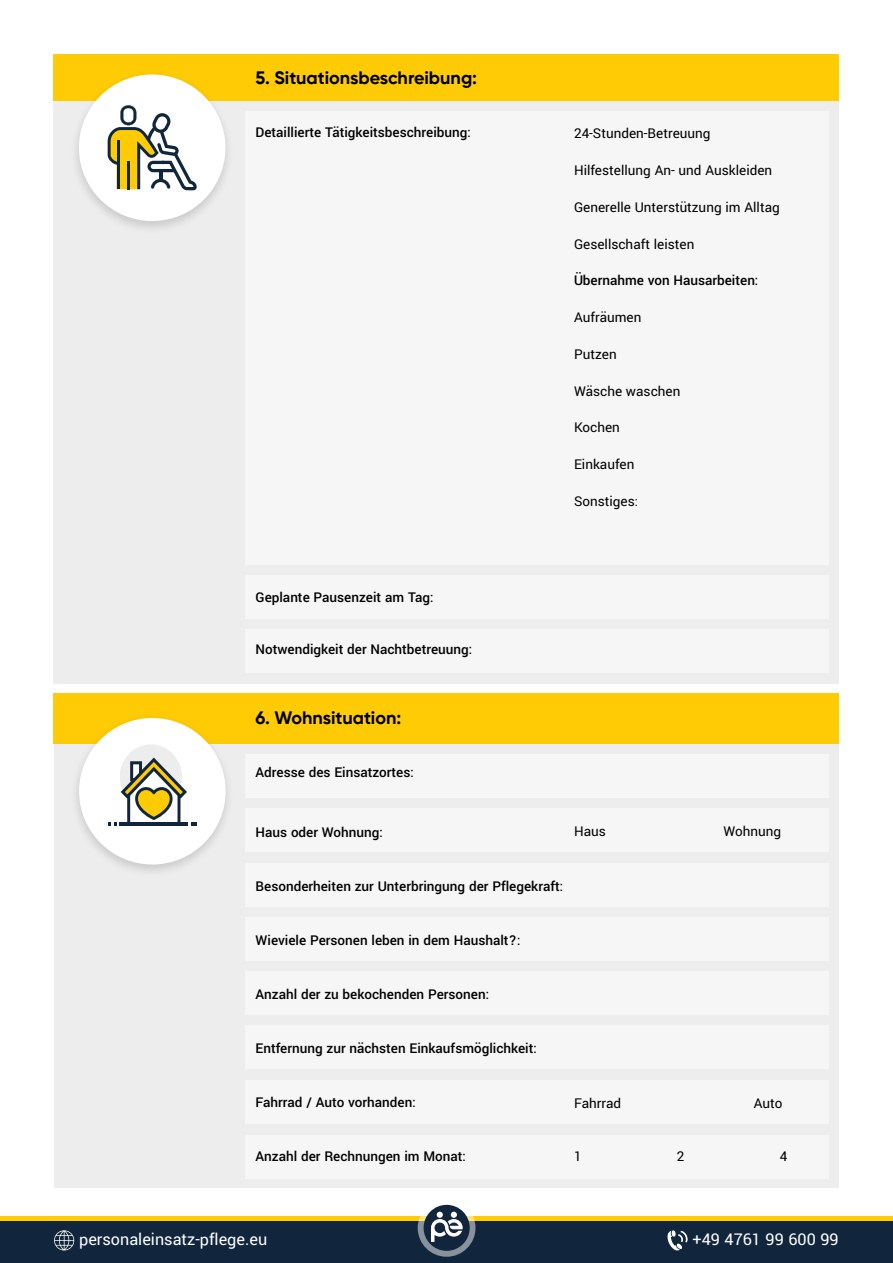
<style>
.page{position:relative;width:893px;height:1263px;background:#fff}
.page>*{position:absolute;margin:0;border:0;box-sizing:border-box;transform-origin:0 0}
.t1{font:700 18px "Gilroy";color:#000}
.t2{font:18px "Yantramanav";color:#fff}
.t3{font:500 15px "Yantramanav";color:#000}
.t4{font:15px "Yantramanav";color:#000}
</style>
<div class="page">
<div style="left:54px;top:54px;width:785px;height:630px;background:#ededed"></div>
<div style="left:245px;top:111px;width:583px;height:453px;background:#f6f6f6"></div>
<div style="left:245px;top:575px;width:583px;height:44px;background:#f6f6f6"></div>
<div style="left:245px;top:629px;width:583px;height:44px;background:#f6f6f6"></div>
<div style="left:54px;top:54px;width:785px;height:46px;background:#fecb04"></div>
<div style="left:70px;top:70px;width:165px;height:165px;background:#000;opacity:.15"></div>
<div style="left:79px;top:74px;width:146px;height:147px;background:#fff;border-radius:50%"></div>
<div style="left:0;top:1220px;width:893px;height:43px;background:#11263c"></div>
<hr style="left:0;top:1216px;width:893px;height:4px;background:#fecb04">
<svg style="left:418px;top:1199px;width:57px;height:58px"></svg>
<div style="left:424px;top:1205px;width:46px;height:46px;background:#11263c;border-radius:50%"></div>
<svg style="left:431px;top:1212px;width:32px;height:30px"></svg>
<svg style="left:54px;top:1230px;width:20px;height:20px"></svg>
<svg style="left:667px;top:1230px;width:21px;height:20px"></svg>
<svg style="left:108px;top:105px;width:89px;height:85px"></svg>
<hr style="left:117px;top:140px;width:2px;height:49px;background:#10273b">
<hr style="left:127px;top:161px;width:3px;height:28px;background:#10273b">
<div style="left:54px;top:740px;width:785px;height:447px;background:#ededed"></div>
<div style="left:245px;top:754px;width:583px;height:44px;background:#f6f6f6"></div>
<div style="left:245px;top:809px;width:583px;height:43px;background:#f6f6f6"></div>
<div style="left:245px;top:863px;width:583px;height:43px;background:#f6f6f6"></div>
<div style="left:245px;top:917px;width:583px;height:44px;background:#f6f6f6"></div>
<div style="left:245px;top:971px;width:583px;height:44px;background:#f6f6f6"></div>
<div style="left:245px;top:1025px;width:583px;height:44px;background:#f6f6f6"></div>
<div style="left:245px;top:1080px;width:583px;height:43px;background:#f6f6f6"></div>
<div style="left:245px;top:1135px;width:583px;height:43px;background:#f6f6f6"></div>
<div style="left:54px;top:693px;width:785px;height:51px;background:#fecb04"></div>
<div style="left:70px;top:713px;width:165px;height:165px;background:#000;opacity:.15"></div>
<div style="left:79px;top:718px;width:147px;height:146px;background:#fff;border-radius:50%"></div>
<div style="left:120px;top:744px;width:62px;height:65px;background:#ededed;border-radius:50%"></div>
<svg style="left:108px;top:757px;width:89px;height:69px"></svg>
<p class="t1" style="left:256px;top:67px;width:223px">5. Situationsbeschreibung:</p>
<p class="t3" style="left:256px;top:123px;width:217px">Detaillierte Tätigkeitsbeschreibung:</p>
<p class="t4" style="left:574px;top:124px;width:138px">24-Stunden-Betreuung</p>
<p class="t4" style="left:574px;top:161px;width:200px">Hilfestellung An- und Auskleiden</p>
<p class="t4" style="left:574px;top:198px;width:207px">Generelle Unterstützung im Alltag</p>
<p class="t4" style="left:574px;top:234px;width:122px">Gesellschaft leisten</p>
<p class="t3" style="left:574px;top:271px;width:186px">Übernahme von Hausarbeiten:</p>
<p class="t4" style="left:574px;top:308px;width:69px">Aufräumen</p>
<p class="t4" style="left:574px;top:345px;width:44px">Putzen</p>
<p class="t4" style="left:574px;top:381px;width:108px">Wäsche waschen</p>
<p class="t4" style="left:574px;top:418px;width:47px">Kochen</p>
<p class="t4" style="left:574px;top:455px;width:62px">Einkaufen</p>
<p class="t4" style="left:574px;top:492px;width:66px">Sonstiges:</p>
<p class="t3" style="left:256px;top:588px;width:180px">Geplante Pausenzeit am Tag:</p>
<p class="t3" style="left:256px;top:640px;width:218px">Notwendigkeit der Nachtbetreuung:</p>
<p class="t1" style="left:256px;top:707px;width:147px">6. Wohnsituation:</p>
<p class="t3" style="left:256px;top:763px;width:160px">Adresse des Einsatzortes:</p>
<p class="t3" style="left:256px;top:823px;width:129px">Haus oder Wohnung:</p>
<p class="t4" style="left:574px;top:822px;width:33px">Haus</p>
<p class="t4" style="left:723px;top:822px;width:59px">Wohnung</p>
<p class="t3" style="left:256px;top:877px;width:309px">Besonderheiten zur Unterbringung der Pflegekraft:</p>
<p class="t3" style="left:256px;top:931px;width:267px">Wieviele Personen leben in dem Haushalt?:</p>
<p class="t3" style="left:256px;top:985px;width:235px">Anzahl der zu bekochenden Personen:</p>
<p class="t3" style="left:256px;top:1039px;width:283px">Entfernung zur nächsten Einkaufsmöglichkeit:</p>
<p class="t3" style="left:256px;top:1093px;width:162px">Fahrrad / Auto vorhanden:</p>
<p class="t4" style="left:574px;top:1094px;width:49px">Fahrrad</p>
<p class="t4" style="left:754px;top:1094px;width:30px">Auto</p>
<p class="t3" style="left:256px;top:1147px;width:212px">Anzahl der Rechnungen im Monat:</p>
<p class="t4" style="left:574px;top:1147px;width:9px">1</p>
<p class="t4" style="left:677px;top:1147px;width:9px">2</p>
<p class="t4" style="left:780px;top:1147px;width:9px">4</p>
<p class="t2" style="left:79px;top:1228px;width:190px">personaleinsatz-pflege.eu</p>
<p class="t2" style="left:692px;top:1228px;width:148px">+49 4761 99 600 99</p>
</div>
